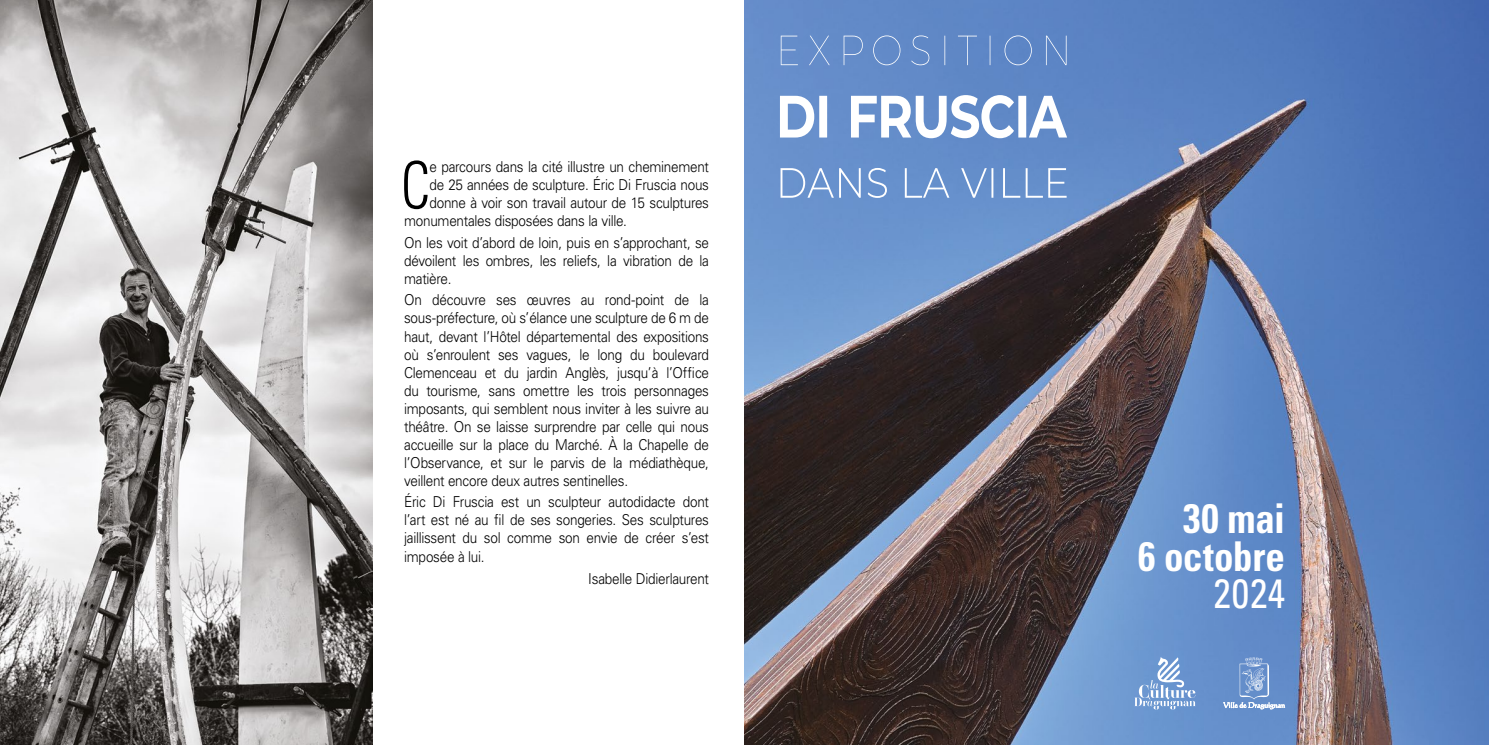
<style>
.page{position:relative;width:1489px;height:745px;background:#fff}
.page>*{position:absolute;margin:0;border:0;box-sizing:border-box;transform-origin:0 0}
.t1{font:300 condensed 64.88px "Univers LT Std";color:#000;scale:.9 1}
.t2{font:700 condensed 41px/37.5px "Univers LT Std";color:#fff;text-align:right;scale:.95 1}
.t3{font:condensed 41px "Univers LT Std";color:#fff;scale:.95 1}
.t4{font:300 15px/18px "Univers LT Std";letter-spacing:-.02em;color:#000;text-align:justify;scale:.9 1}
</style>
<div class="page">
<img style="left:744px;top:0;width:744px;height:744px">
<svg style="left:780px;top:95px;width:287px;height:43px"></svg>
<svg style="left:780px;top:35px;width:286px;height:30px;background:#698fca"></svg>
<svg style="left:780px;top:168px;width:286px;height:30px;background:#7ea1d3"></svg>
<svg style="left:1222px;top:657px;width:62px;height:52px;background:#7a9dd1"></svg>
<svg style="left:1134px;top:657px;width:61px;height:52px;background:#8aacd9"></svg>
<img style="left:0;top:0;width:372px;height:744px">
<h1 class="t1" style="left:401px;top:146px;width:34px">C</h1>
<p class="t4" style="left:429px;top:158px;width:312px">e parcours dans la cité illustre un cheminement</p>
<p class="t4" style="left:429px;top:176px;width:312px">de 25 années de sculpture. Éric Di Fruscia nous</p>
<p class="t4" style="left:429px;top:194px;width:312px">donne à voir son travail autour de 15 sculptures</p>
<p class="t4" style="left:404px;top:212px;width:249px">monumentales disposées dans la ville.</p>
<p class="t4" style="left:404px;top:233px;width:340px">On les voit d’abord de loin, puis en s’approchant, se dévoilent les ombres, les reliefs, la vibration de la matière.</p>
<p class="t4" style="left:404px;top:291px;width:340px">On découvre ses œuvres au rond-point de la sous‑préfecture, où s’élance une sculpture de 6 m de haut, devant l’Hôtel départemental des expositions où s’enroulent ses vagues, le long du boulevard Clemenceau et du jardin Anglès, jusqu’à l’Office du tourisme, sans omettre les trois personnages imposants, qui semblent nous inviter à les suivre au théâtre. On se laisse surprendre par celle qui nous accueille sur la place du Marché. À la Chapelle de l’Observance, et sur le parvis de la médiathèque, veillent encore deux autres sentinelles.</p>
<p class="t4" style="left:404px;top:492px;width:340px">Éric Di Fruscia est un sculpteur autodidacte dont l’art est né au fil de ses songeries. Ses sculptures jaillissent du sol comme son envie de créer s’est imposée à lui.</p>
<p class="t4" style="left:588px;top:569px;width:136px">Isabelle Didierlaurent</p>
<h2 class="t2" style="left:1137px;top:499px;width:156px">30 mai<br>6 octobre</h2>
<h2 class="t3" style="left:1213px;top:567px;width:77px">2024</h2>
</div>
